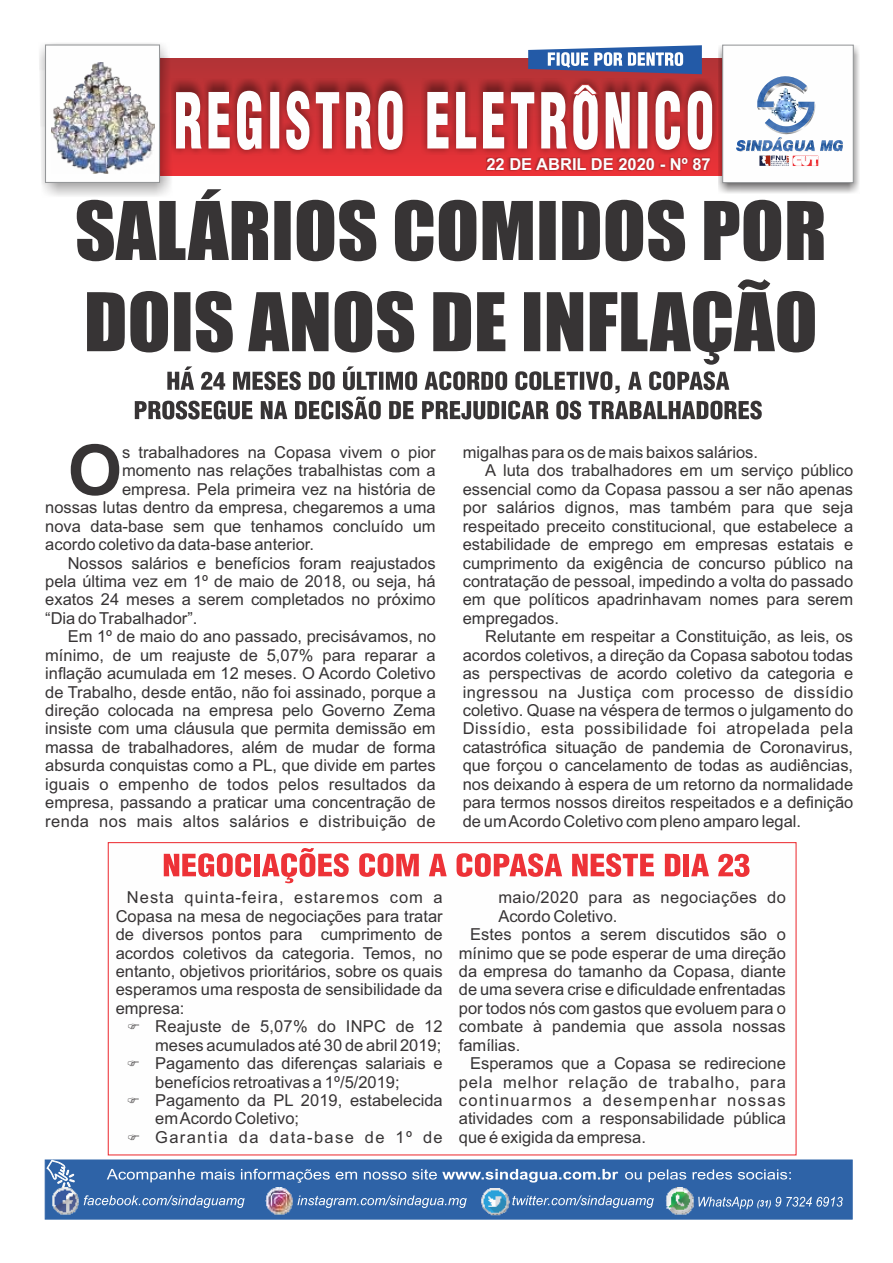
<style>
.page{position:relative;width:893px;height:1263px;background:#fff}
.page>*{position:absolute;margin:0;border:0;box-sizing:border-box;transform-origin:0 0}
.t1{font:700 69.75px "Arial";color:#373435}
.t2{font:16.5px/18.5px "Arial";color:#373435}
.t3{font:16.5px/18.5px "Arial";letter-spacing:.025em;color:#373435}
.t4{font:16.5px "Arial";letter-spacing:.035em;color:#373435}
.t5{font:16.5px "Arial";letter-spacing:.03em;color:#373435}
.t6{font:16.5px "Arial";letter-spacing:.08em;color:#373435}
.t7{font:700 16.5px "Arial";color:#fefefe}
</style>
<div class="page">
<svg style="left:107px;top:842px;width:690px;height:314px"></svg>
<div style="left:135px;top:59px;width:589px;height:117px;background:linear-gradient(to bottom,#b13335,#ec3137)"></div>
<img style="left:39px;top:43px;width:134px;height:153px">
<svg style="left:44px;top:44px;width:117px;height:140px"></svg>
<img style="left:171px;top:78px;width:546px;height:77px">
<svg style="left:176px;top:84px;width:536px;height:66px"></svg>
<img style="left:719px;top:46px;width:140px;height:147px">
<svg style="left:528px;top:45px;width:174px;height:29px"></svg>
<svg style="left:722px;top:44px;width:132px;height:140px"></svg>
<img style="left:743px;top:137px;width:100px;height:14px">
<img style="left:52px;top:63px;width:102px;height:110px">
<img style="left:486px;top:157px;width:225px;height:14px">
<div style="left:44px;top:1159px;width:809px;height:61px;background:#2e63a7"></div>
<svg style="left:84px;top:1195px;width:570px;height:13px;background:#5983b9"></svg>
<svg style="left:107px;top:1169px;width:511px;height:14px;background:#5f88bb"></svg>
<svg style="left:625px;top:1169px;width:166px;height:13px;background:#5c85ba"></svg>
<img style="left:264px;top:1188px;width:31px;height:29px">
<img style="left:50px;top:1188px;width:31px;height:29px">
<img style="left:481px;top:1188px;width:29px;height:32px">
<img style="left:665px;top:1187px;width:30px;height:29px">
<svg style="left:46px;top:1159px;width:29px;height:29px"></svg>
<svg style="left:698px;top:1197px;width:145px;height:12px;background:#5e87bb"></svg>
<svg style="left:77px;top:189px;width:747px;height:176px"></svg>
<svg style="left:135px;top:366px;width:627px;height:54px"></svg>
<svg style="left:164px;top:853px;width:87px;height:24px"></svg>
<div style="left:254px;top:854px;width:6px;height:22px;background:#ed3237"></div>
<svg style="left:262px;top:848px;width:87px;height:35px"></svg>
<svg style="left:359px;top:853px;width:60px;height:24px"></svg>
<svg style="left:429px;top:854px;width:18px;height:22px"></svg>
<svg style="left:457px;top:853px;width:105px;height:24px"></svg>
<svg style="left:572px;top:853px;width:82px;height:24px"></svg>
<svg style="left:665px;top:854px;width:15px;height:22px"></svg>
<div style="left:683px;top:854px;width:6px;height:22px;background:#ed3237"></div>
<svg style="left:691px;top:854px;width:18px;height:22px"></svg>
<svg style="left:718px;top:854px;width:32px;height:23px"></svg>
<svg style="left:128px;top:1024px;width:11px;height:5px"></svg>
<svg style="left:128px;top:1134px;width:11px;height:6px"></svg>
<svg style="left:128px;top:1098px;width:11px;height:5px"></svg>
<svg style="left:128px;top:1061px;width:11px;height:5px"></svg>
<p class="t7" style="left:486px;top:158px;width:226px">22 DE ABRIL DE 2020 - Nº 87</p>
<h1 class="t1" style="left:68px;top:444px;width:56px">O</h1>
<p class="t2" style="left:122px;top:444px;width:315px">s trabalhadores na Copasa vivem o pior</p>
<p class="t2" style="left:122px;top:463px;width:315px">momento nas relações trabalhistas com a</p>
<p class="t2" style="left:122px;top:481px;width:315px">empresa. Pela primeira vez na história de</p>
<p class="t2" style="left:45px;top:500px;width:392px">nossas lutas dentro da empresa, chegaremos a uma</p>
<p class="t2" style="left:45px;top:518px;width:392px">nova data-base sem que tenhamos concluído um</p>
<p class="t2" style="left:45px;top:537px;width:270px">acordo coletivo da data-base anterior.</p>
<p class="t2" style="left:68px;top:555px;width:369px">Nossos salários e benefícios foram reajustados</p>
<p class="t2" style="left:45px;top:573px;width:392px">pela última vez em 1º de maio de 2018, ou seja, há</p>
<p class="t2" style="left:45px;top:592px;width:392px">exatos 24 meses a serem completados no próximo</p>
<p class="t2" style="left:45px;top:610px;width:154px">“Dia do Trabalhador”.</p>
<p class="t2" style="left:68px;top:629px;width:370px">Em 1º de maio do ano passado, precisávamos, no</p>
<p class="t2" style="left:45px;top:647px;width:392px">mínimo, de um reajuste de 5,07% para reparar a</p>
<p class="t2" style="left:45px;top:666px;width:392px">inflação acumulada em 12 meses. O Acordo Coletivo</p>
<p class="t2" style="left:45px;top:684px;width:392px">de Trabalho, desde então, não foi assinado, porque a</p>
<p class="t2" style="left:45px;top:702px;width:392px">direção colocada na empresa pelo Governo Zema</p>
<p class="t2" style="left:45px;top:721px;width:392px">insiste com uma cláusula que permita demissão em</p>
<p class="t2" style="left:45px;top:739px;width:392px">massa de trabalhadores, além de mudar de forma</p>
<p class="t2" style="left:45px;top:758px;width:392px">absurda conquistas como a PL, que divide em partes</p>
<p class="t2" style="left:45px;top:776px;width:392px">iguais o empenho de todos pelos resultados da</p>
<p class="t2" style="left:45px;top:795px;width:392px">empresa, passando a praticar uma concentração de</p>
<p class="t3" style="left:45px;top:813px;width:392px">renda nos mais altos salários e distribuição de</p>
<p class="t2" style="left:463px;top:444px;width:297px">migalhas para os de mais baixos salários.</p>
<p class="t2" style="left:485px;top:463px;width:369px">A luta dos trabalhadores em um serviço público</p>
<p class="t2" style="left:463px;top:481px;width:392px">essencial como da Copasa passou a ser não apenas</p>
<p class="t2" style="left:463px;top:500px;width:392px">por salários dignos, mas também para que seja</p>
<p class="t2" style="left:463px;top:518px;width:392px">respeitado preceito constitucional, que estabelece a</p>
<p class="t2" style="left:463px;top:537px;width:392px">estabilidade de emprego em empresas estatais e</p>
<p class="t2" style="left:463px;top:555px;width:392px">cumprimento da exigência de concurso público na</p>
<p class="t2" style="left:463px;top:573px;width:392px">contratação de pessoal, impedindo a volta do passado</p>
<p class="t2" style="left:463px;top:592px;width:392px">em que políticos apadrinhavam nomes para serem</p>
<p class="t2" style="left:463px;top:610px;width:98px">empregados.</p>
<p class="t2" style="left:485px;top:629px;width:369px">Relutante em respeitar a Constituição, as leis, os</p>
<p class="t2" style="left:463px;top:647px;width:392px">acordos coletivos, a direção da Copasa sabotou todas</p>
<p class="t2" style="left:463px;top:666px;width:392px">as perspectivas de acordo coletivo da categoria e</p>
<p class="t5" style="left:463px;top:685px;width:392px">ingressou na Justiça com processo de dissídio</p>
<p class="t2" style="left:463px;top:702px;width:392px">coletivo. Quase na véspera de termos o julgamento do</p>
<p class="t4" style="left:463px;top:722px;width:392px">Dissídio, esta possibilidade foi atropelada pela</p>
<p class="t2" style="left:463px;top:739px;width:392px">catastrófica situação de pandemia de Coronavirus,</p>
<p class="t2" style="left:463px;top:758px;width:392px">que forçou o cancelamento de todas as audiências,</p>
<p class="t2" style="left:463px;top:776px;width:392px">nos deixando à espera de um retorno da normalidade</p>
<p class="t2" style="left:463px;top:795px;width:392px">para termos nossos direitos respeitados e a definição</p>
<p class="t2" style="left:463px;top:813px;width:340px">de um Acordo Coletivo com pleno amparo legal.</p>
<p class="t2" style="left:116px;top:890px;width:329px;text-align:justify;text-indent:11px">Nesta quinta-feira, estaremos com a Copasa na mesa de negociações para tratar de diversos pontos para cumprimento de acordos coletivos da categoria. Temos, no entanto, objetivos prioritários, sobre os quais esperamos uma resposta de sensibilidade da empresa:</p>
<p class="t2" style="left:155px;top:1019px;width:289px">Reajuste de 5,07% do INPC de 12 meses acumulados até 30 de abril 2019;</p>
<p class="t2" style="left:155px;top:1056px;width:289px">Pagamento das diferenças salariais e benefícios retroativas a 1º/5/2019;</p>
<p class="t2" style="left:155px;top:1092px;width:289px">Pagamento da PL 2019, estabelecida em Acordo Coletivo;</p>
<p class="t6" style="left:155px;top:1131px;width:289px">Garantia da data-base de 1º de</p>
<p class="t3" style="left:498px;top:890px;width:289px">maio/2020 para as negociações do<br>Acordo Coletivo.</p>
<p class="t2" style="left:459px;top:926px;width:329px;text-align:justify;text-indent:11px">Estes pontos a serem discutidos são o mínimo que se pode esperar de uma direção da empresa do tamanho da Copasa, diante de uma severa crise e dificuldade enfrentadas por todos nós com gastos que evoluem para o combate à pandemia que assola nossas famílias.</p>
<p class="t2" style="left:459px;top:1056px;width:329px;text-align:justify;text-indent:11px">Esperamos que a Copasa se redirecione pela melhor relação de trabalho, para continuarmos a desempenhar nossas atividades com a responsabilidade pública que é exigida da empresa.</p>
</div>
